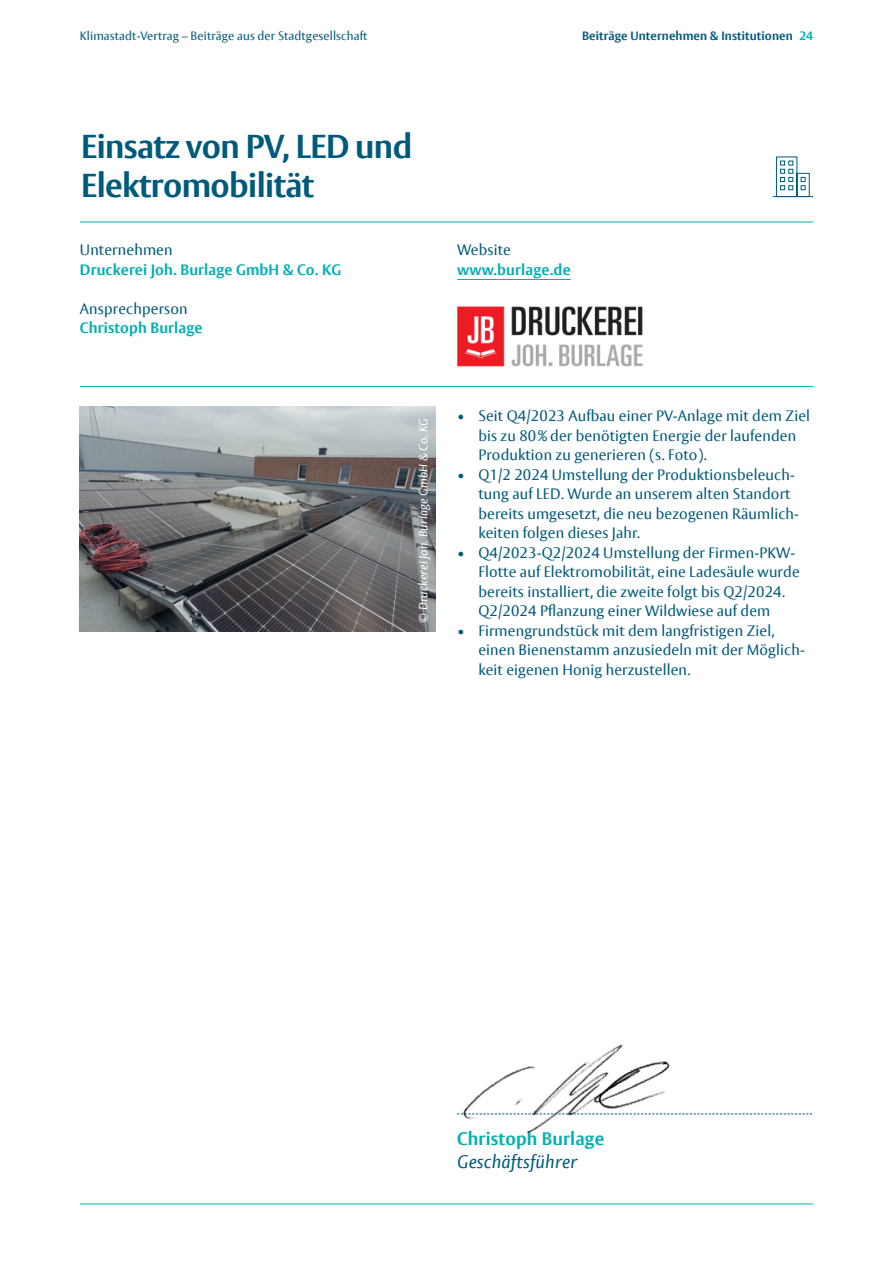
<style>
.page{position:relative;width:893px;height:1263px;background:#fff}
.page>*{position:absolute;margin:0;border:0;box-sizing:border-box;transform-origin:0 0}
.t1{font:700 33px/39px "Vesta Pro";letter-spacing:-.02em;color:#005a7b}
.t2{font:700 18px "Vesta Pro";letter-spacing:.01em;color:#00b0b5}
.t3{font:italic 18px "Vesta Pro";letter-spacing:.01em;color:#005a7b}
.t4{font:15px/19.5px "Vesta Pro";letter-spacing:.01em;color:#005a7b}
.t5{font:700 15px "Vesta Pro";letter-spacing:.01em;color:#00b0b5}
.t6{font:12px "Vesta Pro";letter-spacing:.01em;color:#005a7b}
.t7{font:700 12px "Vesta Pro";letter-spacing:.01em;color:#005a7b}
.t8{font:italic 12px "Vesta Pro";letter-spacing:.01em;color:#fff}
.t9{font:700 12px "Vesta Pro";color:#00b0b5}
</style>
<div class="page">
<hr style="left:80px;top:222px;width:733px;height:1px;background:#00b0b5">
<hr style="left:80px;top:1203px;width:733px;height:1px;background:#00b0b5">
<svg style="left:772px;top:156px;width:41px;height:41px"></svg>
<img style="left:80px;top:407px;width:356px;height:224px">
<hr style="left:80px;top:386px;width:733px;height:1px;background:#00b0b5">
<hr style="left:457px;top:279px;width:114px;height:1px;background:#00b0b5">
<img style="left:457px;top:306px;width:186px;height:61px">
<svg style="left:729px;top:1113px;width:83px;height:1px"></svg>
<img style="left:457px;top:1044px;width:272px;height:90px">
<p class="t6" style="left:80px;top:28px;width:289px">Klimastadt-Vertrag – Beiträge aus der Stadtgesellschaft</p>
<p class="t7" style="left:582px;top:28px;width:212px">Beiträge Unternehmen &amp; Institutionen</p>
<p class="t9" style="left:800px;top:29px;width:15px">24</p>
<h1 class="t1" style="left:81px;top:126px;width:333px">Einsatz von PV, LED und<br>Elektromobilität</h1>
<p class="t4" style="left:80px;top:240px;width:94px">Unternehmen</p>
<p class="t5" style="left:80px;top:260px;width:263px">Druckerei Joh. Burlage GmbH &amp; Co. KG</p>
<p class="t4" style="left:80px;top:299px;width:109px">Ansprechperson</p>
<p class="t5" style="left:80px;top:319px;width:124px">Christoph Burlage</p>
<p class="t4" style="left:457px;top:240px;width:55px">Website</p>
<p class="t5" style="left:457px;top:260px;width:115px">www.burlage.de</p>
<p class="t8" style="left:416px;top:623px;width:206px;rotate:-90deg">© Druckerei Joh. Burlage GmbH &amp; Co. KG</p>
<p class="t4" style="left:478px;top:406px;width:333px;text-indent:-21px">• Seit Q4/2023 Aufbau einer PV-Anlage mit dem Ziel bis zu 80 % der benötigten Energie der laufenden<br>Produktion zu generieren (s. Foto).</p>
<p class="t4" style="left:478px;top:464px;width:322px;text-indent:-21px">• Q1/2 2024 Umstellung der Produktionsbeleuch&shy;tung auf LED. Wurde an unserem alten Standort bereits umgesetzt, die neu bezogenen Räumlich&shy;keiten folgen dieses Jahr.</p>
<p class="t4" style="left:478px;top:542px;width:323px;text-indent:-21px">• Q4/2023-Q2/2024 Umstellung der Firmen-PKW-Flotte auf Elektromobilität, eine Ladesäule wurde bereits installiert, die zweite folgt bis Q2/2024.<br>Q2/2024 Pflanzung einer Wildwiese auf dem</p>
<p class="t4" style="left:478px;top:620px;width:328px;text-indent:-21px">• Firmengrundstück mit dem langfristigen Ziel, einen Bienenstamm anzusiedeln mit der Möglich&shy;keit eigenen Honig herzustellen.</p>
<p class="t2" style="left:457px;top:1128px;width:149px">Christoph Burlage</p>
<p class="t3" style="left:457px;top:1151px;width:122px">Geschäftsführer</p>
</div>
